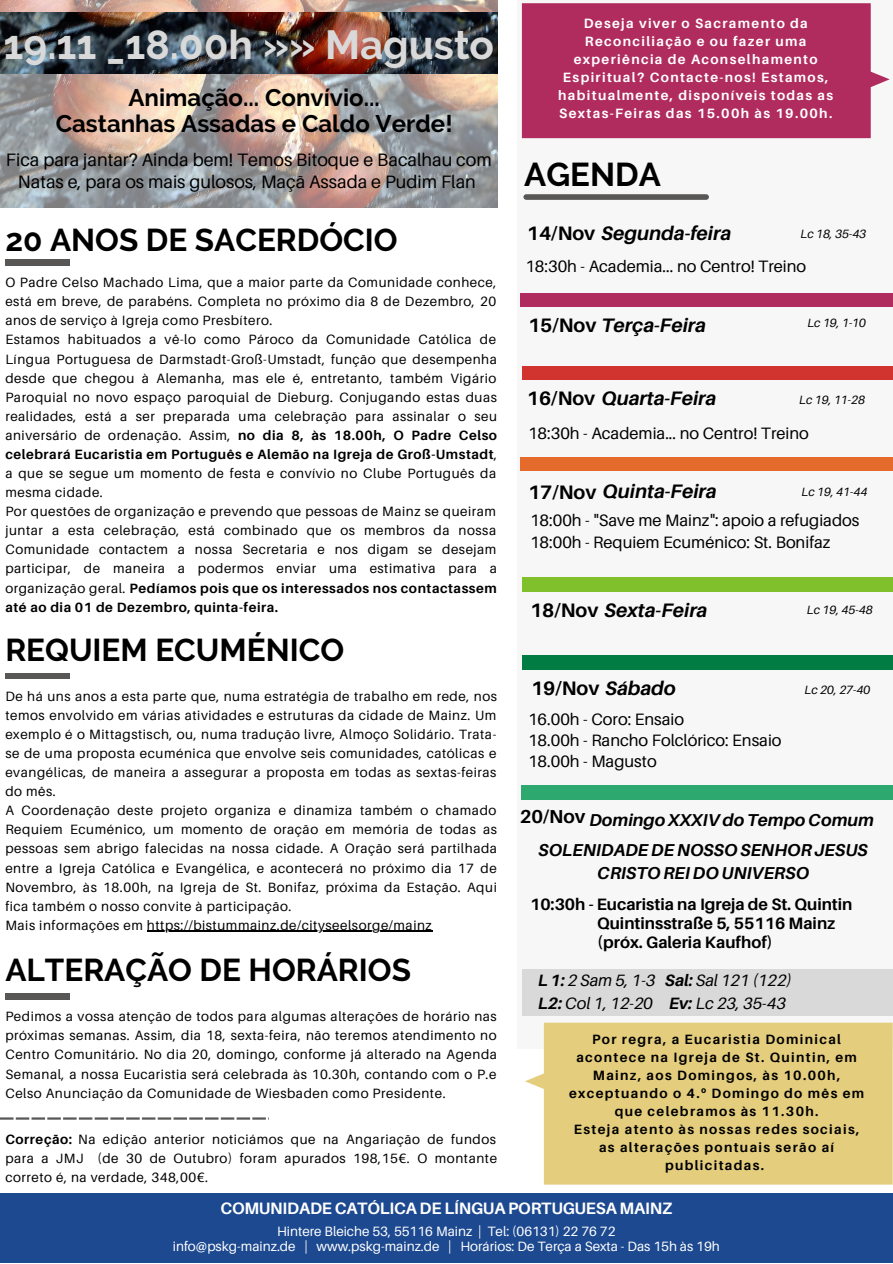
<style>
.page{position:relative;width:893px;height:1264px;background:#fff}
.page>*{position:absolute;margin:0;border:0;box-sizing:border-box;transform-origin:0 0}
.t1{font:700 40.5px "Raleway";color:#d9d9d9}
.t2{font:700 32.85px "Raleway";color:#000}
.t3{font:700 31.5px "Raleway";color:#000}
.t4{font:700 24px/25.8px "Raleway";color:#000;text-align:center}
.t5{font:italic 700 19.5px "Aileron";color:#000}
.t6{font:700 19.5px "Aileron";color:#000}
.t7{font:18px/22.5px "Aileron";color:#000;text-align:center}
.t8{font:italic 700 17.25px/23.5px "Aileron";color:#000;text-align:center}
.t9{font:16.5px/21.3px "Aileron";color:#000}
.t10{font:700 16.5px/19px "Aileron";color:#000}
.t11{font:700 16.5px "Aileron";letter-spacing:-.015em;color:#fff}
.t12{font:italic 16.35px/22.5px "Aileron";color:#000}
.t13{font:13.5px/19px "Aileron";letter-spacing:.04em;color:#000}
.t14{font:700 13.5px/18px "Aileron";letter-spacing:.1em;color:#000;text-align:center}
.t15{font:700 13.5px/18px "Aileron";letter-spacing:.1em;color:#fff;text-align:center}
.t16{font:13.5px/15.8px "Aileron";color:#fff;text-align:center}
.t17{font:italic 12px "Aileron";color:#000}
.s1{font-weight:700}
.s2{font-style:normal}
.s3{font-style:italic}
.s4{font-family:"Noto Sans"}
</style>
<div class="page">
<div style="left:517px;top:0;width:375px;height:1048px;background:#f7f7f7"></div>
<div style="left:0;top:1193px;width:892px;height:69px;background:#1d4990"></div>
<div style="left:520px;top:293px;width:372px;height:13px;background:#b02c5e"></div>
<div style="left:522px;top:366px;width:370px;height:13px;background:#d1342f"></div>
<div style="left:520px;top:457px;width:372px;height:13px;background:#e56b2c"></div>
<div style="left:522px;top:577px;width:370px;height:14px;background:#7fc02c"></div>
<div style="left:522px;top:656px;width:370px;height:13px;background:#017c43"></div>
<div style="left:521px;top:785px;width:371px;height:14px;background:#2da86f"></div>
<div style="left:526px;top:194px;width:180px;height:6px;background:#585756"></div>
<div style="left:525px;top:1022px;width:367px;height:162px;background:#e4cd7d"></div>
<div style="left:522px;top:3px;width:367px;height:135px;background:#b02c5e"></div>
<div style="left:522px;top:969px;width:370px;height:46px;background:#d9d9d9"></div>
<div style="left:5px;top:260px;width:64px;height:5px;background:#585756"></div>
<div style="left:5px;top:673px;width:64px;height:6px;background:#585756"></div>
<hr style="left:147px;top:930px;width:285px;height:2px;background:#000">
<svg style="left:0;top:1117px;width:269px;height:2px"></svg>
<div style="left:5px;top:993px;width:64px;height:6px;background:#585756"></div>
<img style="left:0;top:1px;width:497px;height:207px">
<img style="left:0;top:13px;width:497px;height:60px">
<h1 class="t1" style="left:4px;top:21px;width:492px">19.11 _18.00h »» Magusto</h1>
<h3 class="t4" style="left:56px;top:85px;width:398px">Animação... Convívio...<br>Castanhas Assadas e Caldo Verde!</h3>
<h3 class="t7" style="left:6px;top:148px;width:487px">Fica para jantar? Ainda bem! Temos Bitoque e Bacalhau com<br>Natas e, para os mais gulosos, Maçã Assada e Pudim Flan</h3>
<h3 class="t3" style="left:5px;top:222px;width:394px">20 ANOS DE SACERDÓCIO</h3>
<p class="t13" style="left:5px;top:273px;width:493px">O Padre Celso Machado Lima, que a maior parte da Comunidade conhece, está em breve, de parabéns. Completa no próximo dia 8 de Dezembro, 20 anos de serviço à Igreja como Presbítero.<br>Estamos habituados a vê-lo como Pároco da Comunidade Católica de Língua Portuguesa de Darmstadt-Groß-Umstadt, função que desempenha desde que chegou à Alemanha, mas ele é, entretanto, também Vigário Paroquial no novo espaço paroquial de Dieburg. Conjugando estas duas realidades, está a ser preparada uma celebração para assinalar o seu aniversário de ordenação. Assim, <span class="s1">no dia 8, às 18.00h, O Padre Celso celebrará Eucaristia em Português e Alemão na Igreja de Groß-Umstadt</span>, a que se segue um momento de festa e convívio no Clube Português da mesma cidade.<br>Por questões de organização e prevendo que pessoas de Mainz se queiram juntar a esta celebração, está combinado que os membros da nossa Comunidade contactem a nossa Secretaria e nos digam se desejam participar, de maneira a podermos enviar uma estimativa para a organização geral. <span class="s1">Pedíamos pois que os interessados nos contactassem até ao dia 01 de Dezembro, quinta-feira.</span></p>
<h3 class="t3" style="left:5px;top:631px;width:340px">REQUIEM ECUMÉNICO</h3>
<p class="t13" style="left:5px;top:686px;width:493px">De há uns anos a esta parte que, numa estratégia de trabalho em rede, nos temos envolvido em várias atividades e estruturas da cidade de Mainz. Um exemplo é o Mittagstisch, ou, numa tradução livre, Almoço Solidário. Trata&shy;se de uma proposta ecuménica que envolve seis comunidades, católicas e evangélicas, de maneira a assegurar a proposta em todas as sextas-feiras do mês.<br>A Coordenação deste projeto organiza e dinamiza também o chamado Requiem Ecuménico, um momento de oração em memória de todas as pessoas sem abrigo falecidas na nossa cidade. A Oração será partilhada entre a Igreja Católica e Evangélica, e acontecerá no próximo dia 17 de Novembro, às 18.00h, na Igreja de St. Bonifaz, próxima da Estação. Aqui fica também o nosso convite à participação.<br>Mais informações em https://bistummainz.de/cityseelsorge/mainz</p>
<h3 class="t3" style="left:5px;top:951px;width:407px">ALTERAÇÃO DE HORÁRIOS</h3>
<p class="t13" style="left:5px;top:1006px;width:493px;text-align:justify">Pedimos a vossa atenção de todos para algumas alterações de horário nas próximas semanas. Assim, dia 18, sexta-feira, não teremos atendimento no Centro Comunitário. No dia 20, domingo, conforme já alterado na Agenda Semanal, a nossa Eucaristia será celebrada às 10.30h, contando com o P.e Celso Anunciação da Comunidade de Wiesbaden como Presidente.</p>
<p class="t13" style="left:5px;top:1129px;width:493px;text-align:justify"><span class="s1">Correção:</span> Na edição anterior noticiámos que na Angariação de fundos para a JMJ (de 30 de Outubro) foram apurados 198,15€. O montante correto é, na verdade, 348,00€.</p>
<p class="t15" style="left:558px;top:14px;width:276px">Deseja viver o Sacramento da Reconciliação e ou fazer uma experiência de Aconselhamento Espiritual? Contacte-nos! Estamos, habitualmente, disponíveis todas as Sextas-Feiras das 15.00h às 19.00h.</p>
<h2 class="t2" style="left:524px;top:155px;width:138px">AGENDA</h2>
<h3 class="t5" style="left:527px;top:221px;width:206px"><span class="s2">14/Nov</span> Segunda-feira</h3>
<p class="t17" style="left:800px;top:226px;width:67px">Lc 18, 35-43</p>
<p class="t9" style="left:525px;top:255px;width:282px">18:30h - Academia... no Centro! Treino</p>
<h3 class="t5" style="left:528px;top:313px;width:179px"><span class="s2">15/Nov</span> Terça-Feira</h3>
<h3 class="t5" style="left:527px;top:386px;width:191px"><span class="s2">16/Nov</span> Quarta-Feira</h3>
<p class="t17" style="left:807px;top:315px;width:60px">Lc 19, 1-10</p>
<p class="t17" style="left:799px;top:392px;width:67px">Lc 19, 11-28</p>
<p class="t9" style="left:528px;top:422px;width:282px">18:30h - Academia... no Centro! Treino</p>
<h3 class="t5" style="left:528px;top:479px;width:190px"><span class="s2">17/Nov</span> Quinta-Feira</h3>
<p class="t17" style="left:801px;top:484px;width:67px">Lc 19, 41-44</p>
<p class="t9" style="left:530px;top:509px;width:331px">18:00h - "Save me Mainz": apoio a refugiados<br>18:00h - Requiem Ecuménico: St. Bonifaz</p>
<h3 class="t5" style="left:530px;top:598px;width:179px"><span class="s2">18/Nov</span> Sexta-Feira</h3>
<p class="t17" style="left:806px;top:602px;width:67px">Lc 19, 45-48</p>
<h3 class="t6" style="left:531px;top:676px;width:146px">19/Nov <span class="s3">Sábado</span></h3>
<p class="t9" style="left:528px;top:707px;width:255px">16.00h - Coro: Ensaio<br>18.00h - Rancho Folclórico: Ensaio<br>18.00h - Magusto</p>
<p class="t17" style="left:804px;top:683px;width:67px">Lc 20, 27-40</p>
<p class="t8" style="left:519px;top:807px;width:355px"><sup>20/Nov</sup> Domingo XXXIV do Tempo Comum</p>
<p class="t8" style="left:538px;top:837px;width:331px">SOLENIDADE DE NOSSO SENHOR JESUS<br>CRISTO REI DO UNIVERSO</p>
<p class="t10" style="left:597px;top:894px;width:257px;text-indent:-67px">10:30h - Eucaristia na Igreja de St. Quintin<br>Quintinsstraße 5, 55116 Mainz (próx. Galeria Kaufhof)</p>
<p class="t12" style="left:538px;top:969px;width:255px"><span class="s1">L 1:</span> 2 Sam 5, 1-3 <span class="s1">Sal:</span> Sal 121 (122)<br><span class="s1">L2:</span> Col 1, 12-20 <span class="s1">Ev:</span> Lc 23, 35-43</p>
<p class="t14" style="left:569px;top:1030px;width:296px">Por regra, a Eucaristia Dominical acontece na Igreja de St. Quintin, em<br>Mainz, aos Domingos, às 10.00h, exceptuando o 4.<span class="s4">º</span> Domingo do mês em que celebramos às 11.30h.<br>Esteja atento às nossas redes sociais, as alterações pontuais serão aí publicitadas.</p>
<p class="t11" style="left:220px;top:1197px;width:453px">COMUNIDADE CATÓLICA DE LÍNGUA PORTUGUESA MAINZ</p>
<p class="t16" style="left:173px;top:1222px;width:548px">Hintere Bleiche 53, 55116 Mainz | Tel: (06131) 22 76 72<br>info@pskg-mainz.de | www.pskg-mainz.de | Horários: De Terça a Sexta - Das 15h às 19h</p>
</div>
